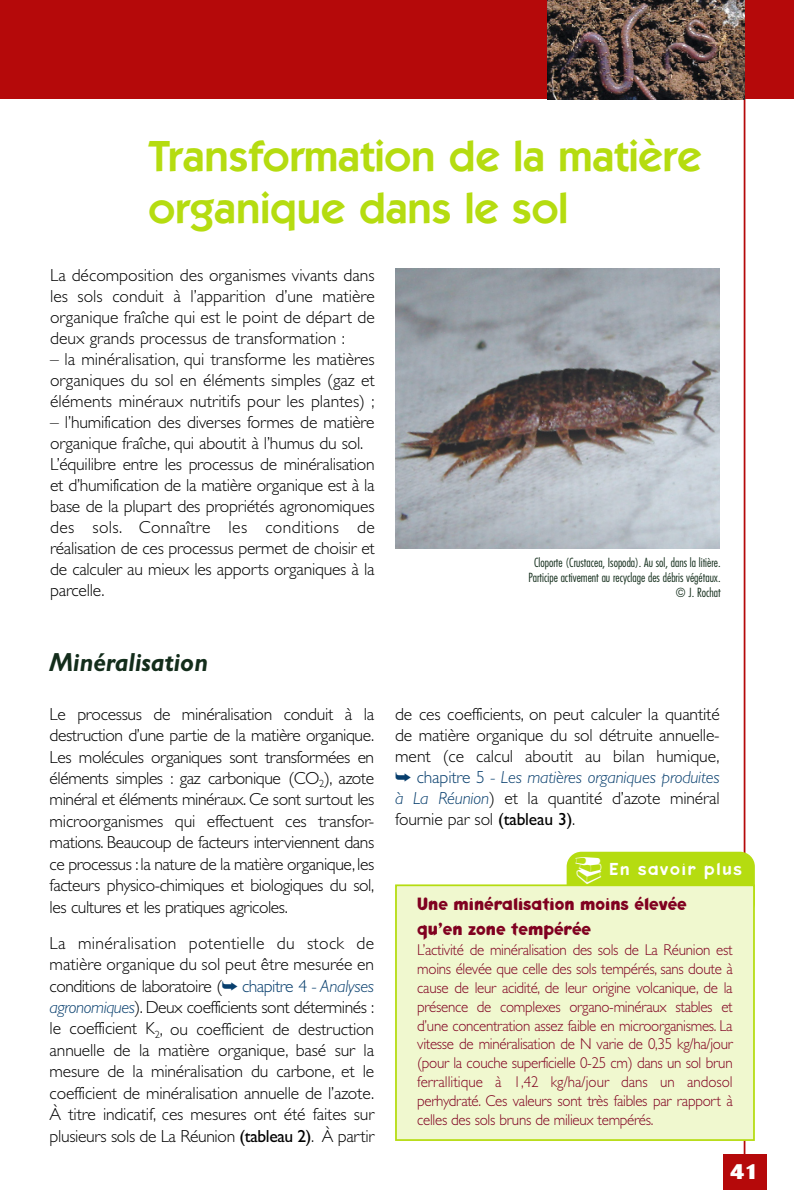
<style>
.page{position:relative;width:795px;height:1190px;background:#fff}
.page>*{position:absolute;margin:0;border:0;box-sizing:border-box;transform-origin:0 0}
.t1{font:600 43.75px/52.5px "Itc Kabel";color:#b5dc10}
.t2{font:italic 700 26.25px "Gill Sans";color:#132d1b;scale:.95 1}
.t3{font:800 21px "Cosmos";color:#fff}
.t4{font:700 17.85px/24.5px "Keedy Sans";color:#800120;scale:.95 1}
.t5{font:300 17.5px/21px "Gill Sans";letter-spacing:-.01em;color:#000;text-align:justify}
.t6{font:17.5px "Keedy Sans Reg";letter-spacing:.065em;color:#fff}
.t7{font:300 15.75px/18.9px "Gill Sans";letter-spacing:-.02em;color:#800120;text-align:justify;scale:.95 1}
.t8{font:300 condensed 12.25px/14.7px "Futura";color:#132d1b;text-align:right}
.s1{color:#073e6d}
.s2{font-style:italic;color:#073e6d}
.s3{font-weight:400}
</style>
<div class="page">
<hr style="left:743px;top:65px;width:2px;height:1125px;background:#b5090a">
<div style="left:723px;top:1155px;width:43px;height:35px;background:#b5090a"></div>
<div style="left:0;top:0;width:793px;height:99px;background:#b5090a"></div>
<img style="left:547px;top:0;width:197px;height:99px">
<img style="left:395px;top:268px;width:324px;height:280px">
<div style="left:566px;top:852px;width:188px;height:66px;background:#b5dc10;border-radius:15px"></div>
<div style="left:396px;top:885px;width:358px;height:255px;background:#f0f8cf"></div>
<div style="left:395px;top:884px;width:359px;height:257px;border:2px solid #b5dc10"></div>
<svg style="left:575px;top:884px;width:26px;height:1px"></svg>
<h1 class="t1" style="left:149px;top:133px;width:554px">Transformation de la matière organique dans le sol</h1>
<p class="t5" style="left:50px;top:267px;width:326px">La décomposition des organismes vivants dans les sols conduit à l’apparition d’une matière organique fraîche qui est le point de départ de deux grands processus de transformation :</p>
<p class="t5" style="left:50px;top:351px;width:326px">– la minéralisation, qui transforme les matières organiques du sol en éléments simples (gaz et éléments minéraux nutritifs pour les plantes) ;</p>
<p class="t5" style="left:50px;top:414px;width:326px;text-align:left">– l’humification des diverses formes de matière organique fraîche, qui aboutit à l’humus du sol.<br>L’équilibre entre les processus de minéralisation et d’humification de la matière organique est à la base de la plupart des propriétés agronomiques des sols. Connaître les conditions de réalisation de ces processus permet de choisir et de calculer au mieux les apports organiques à la parcelle.</p>
<p class="t8" style="left:528px;top:556px;width:194px">Cloporte (Crustacea, Isopoda). Au sol, dans la litière.<br>Participe activement au recyclage des débris végétaux. © J. Rochat</p>
<h2 class="t2" style="left:50px;top:653px;width:168px">Minéralisation</h2>
<p class="t5" style="left:50px;top:705px;width:326px">Le processus de minéralisation conduit à la destruction d’une partie de la matière organique.<br>Les molécules organiques sont transformées en éléments simples : gaz carbonique (CO<sub>2</sub>), azote minéral et éléments minéraux. Ce sont surtout les microorganismes qui effectuent ces transfor&shy;mations. Beaucoup de facteurs interviennent dans ce processus :la nature de la matière organique,les facteurs physico-chimiques et biologiques du sol, les cultures et les pratiques agricoles.</p>
<p class="t5" style="left:50px;top:934px;width:326px">La minéralisation potentielle du stock de matière organique du sol peut être mesurée en conditions de laboratoire (<span class="s1">➥ chapitre 4</span> <span class="s2">- Analyses agronomiques</span>). Deux coefficients sont déterminés : le coefficient K<sub>2</sub>, ou coefficient de destruction annuelle de la matière organique, basé sur la mesure de la minéralisation du carbone, et le coefficient de minéralisation annuelle de l’azote.<br>À titre indicatif, ces mesures ont été faites sur plusieurs sols de La Réunion <span class="s3">(tableau 2)</span>. À partir</p>
<p class="t5" style="left:395px;top:705px;width:326px">de ces coefficients, on peut calculer la quantité de matière organique du sol détruite annuelle&shy;ment (ce calcul aboutit au bilan humique, <span class="s1">➥ chapitre 5</span> <span class="s2">- Les matières organiques produites à La Réunion</span>) et la quantité d’azote minéral fournie par sol <span class="s3">(tableau 3)</span>.</p>
<p class="t6" style="left:609px;top:862px;width:134px">En savoir plus</p>
<p class="t4" style="left:417px;top:894px;width:285px">Une minéralisation moins élevée qu’en zone tempérée</p>
<p class="t7" style="left:417px;top:942px;width:333px">L’activité de minéralisation des sols de La Réunion est moins élevée que celle des sols tempérés, sans doute à cause de leur acidité, de leur origine volcanique, de la présence de complexes organo-minéraux stables et d’une concentration assez faible en microorganismes. La vitesse de minéralisation de N varie de 0,35 kg/ha/jour (pour la couche superficielle 0-25 cm) dans un sol brun ferrallitique à 1,42 kg/ha/jour dans un andosol perhydraté. Ces valeurs sont très faibles par rapport à celles des sols bruns de milieux tempérés.</p>
<p class="t3" style="left:730px;top:1164px;width:30px">41</p>
</div>
